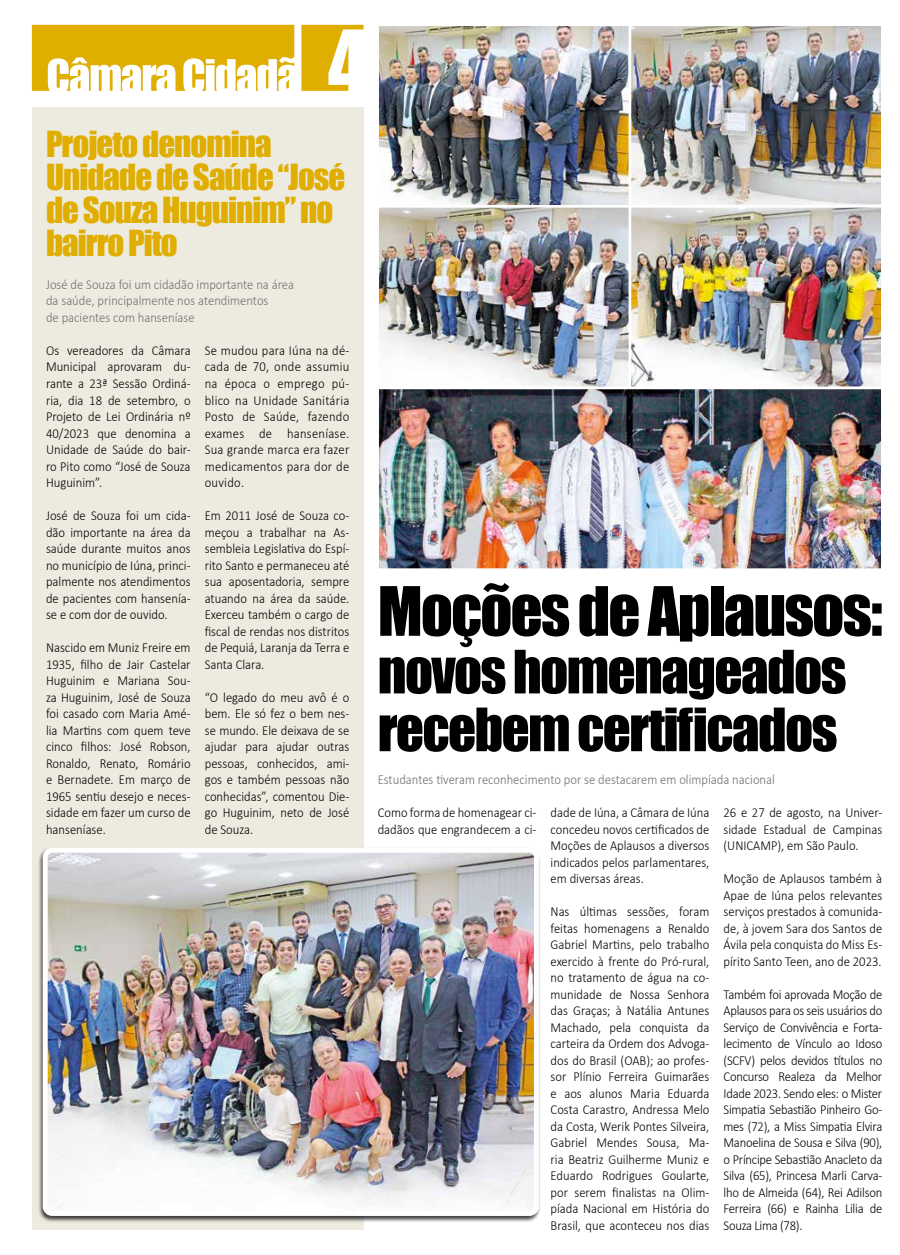
<style>
.page{position:relative;width:900px;height:1255px;background:#fff}
.page>*{position:absolute;margin:0;border:0;box-sizing:border-box;transform-origin:0 0}
.t1{font:62.75px "Impact";letter-spacing:-.03em;color:#000}
.t2{font:55.12px/57.8px "Impact";letter-spacing:-.03em;color:#000}
.t3{font:33px/33px "Impact";letter-spacing:-.03em;color:#e0ae00}
.t4{font:300 13.75px/16.5px "Calibri";color:#000;text-align:justify;scale:.92 1}
.t5{font:300 13.75px/16.5px "Calibri";color:#706f6f;scale:.92 1}
</style>
<div class="page">
<svg style="left:301px;top:25px;width:63px;height:66px"></svg>
<svg style="left:32px;top:25px;width:262px;height:66px"></svg>
<div style="left:32px;top:107px;width:332px;height:1122px;background:#edebe0"></div>
<div style="left:37px;top:847px;width:504px;height:375px;background:#000;opacity:.75"></div>
<img style="left:49px;top:853px;width:484px;height:356px">
<div style="left:43px;top:847px;width:496px;height:368px;border:5px solid #fff;border-radius:7px"></div>
<img style="left:379px;top:27px;width:502px;height:358px">
<div style="left:376px;top:24px;width:255px;height:184px;border:2px solid #fff"></div>
<div style="left:376px;top:205px;width:255px;height:184px;border:2px solid #fff"></div>
<div style="left:629px;top:24px;width:255px;height:184px;border:2px solid #fff"></div>
<div style="left:629px;top:205px;width:255px;height:184px;border:2px solid #fff"></div>
<img style="left:376px;top:385px;width:508px;height:184px">
<h3 class="t3" style="left:46px;top:126px;width:301px">Projeto denomina<br>Unidade de Saúde “José de Souza Huguinim” no bairro Pito</h3>
<p class="t5" style="left:46px;top:276px;width:271px">José de Souza foi um cidadão importante na área da saúde, principalmente nos atendimentos<br>de pacientes com hanseníase</p>
<p class="t4" style="left:46px;top:342px;width:159px">Os vereadores da Câmara Municipal aprovaram du&shy;rante a 23ª Sessão Ordiná&shy;ria, dia 18 de setembro, o Projeto de Lei Ordinária nº 40/2023 que denomina a Unidade de Saúde do bair&shy;ro Pito como “José de Souza Huguinim”.</p>
<p class="t4" style="left:46px;top:507px;width:159px">José de Souza foi um cida&shy;dão importante na área da saúde durante muitos anos no município de Iúna, princi&shy;palmente nos atendimentos de pacientes com hansenía&shy;se e com dor de ouvido.</p>
<p class="t4" style="left:46px;top:639px;width:159px">Nascido em Muniz Freire em 1935, filho de Jair Castelar Huguinim e Mariana Sou&shy;za Huguinim, José de Souza foi casado com Maria Amé&shy;lia Martins com quem teve cinco filhos: José Robson, Ronaldo, Renato, Romário e Bernadete. Em março de 1965 sentiu desejo e neces&shy;sidade em fazer um curso de hanseníase.</p>
<p class="t4" style="left:205px;top:342px;width:159px">Se mudou para Iúna na dé&shy;cada de 70, onde assumiu na época o emprego pú&shy;blico na Unidade Sanitária Posto de Saúde, fazendo exames de hanseníase.<br>Sua grande marca era fazer medicamentos para dor de ouvido.</p>
<p class="t4" style="left:205px;top:507px;width:159px">Em 2011 José de Souza co&shy;meçou a trabalhar na As&shy;sembleia Legislativa do Espí&shy;rito Santo e permaneceu até sua aposentadoria, sempre atuando na área da saúde.<br>Exerceu também o cargo de fiscal de rendas nos distritos de Pequiá, Laranja da Terra e Santa Clara.</p>
<p class="t4" style="left:205px;top:688px;width:159px">“O legado do meu avô é o bem. Ele só fez o bem nes&shy;se mundo. Ele deixava de se ajudar para ajudar outras pessoas, conhecidos, ami&shy;gos e também pessoas não conhecidas”, comentou Die&shy;go Huguinim, neto de José de Souza.</p>
<h1 class="t1" style="left:378px;top:562px;width:507px">Moções de Aplausos:</h1>
<h2 class="t2" style="left:378px;top:641px;width:470px">novos homenageados recebem certificados</h2>
<p class="t5" style="left:378px;top:771px;width:433px">Estudantes tiveram reconhecimento por se destacarem em olimpíada nacional</p>
<p class="t4" style="left:378px;top:804px;width:174px">Como forma de homenagear ci&shy;dadãos que engrandecem a ci-</p>
<p class="t4" style="left:551px;top:804px;width:174px">dade de Iúna, a Câmara de Iúna concedeu novos certificados de Moções de Aplausos a diversos indicados pelos parlamentares, em diversas áreas.</p>
<p class="t4" style="left:551px;top:903px;width:174px">Nas últimas sessões, foram feitas homenagens a Renaldo Gabriel Martins, pelo trabalho exercido à frente do Pró-rural, no tratamento de água na co&shy;munidade de Nossa Senhora das Graças; à Natália Antunes Machado, pela conquista da carteira da Ordem dos Advoga&shy;dos do Brasil (OAB); ao profes&shy;sor Plínio Ferreira Guimarães e aos alunos Maria Eduarda Costa Carastro, Andressa Melo da Costa, Werik Pontes Silveira, Gabriel Mendes Sousa, Ma&shy;ria Beatriz Guilherme Muniz e Eduardo Rodrigues Goularte, por serem finalistas na Olim&shy;píada Nacional em História do Brasil, que aconteceu nos dias</p>
<p class="t4" style="left:724px;top:804px;width:174px">26 e 27 de agosto, na Univer&shy;sidade Estadual de Campinas (UNICAMP), em São Paulo.</p>
<p class="t4" style="left:724px;top:870px;width:174px">Moção de Aplausos também à Apae de Iúna pelos relevantes serviços prestados à comunida&shy;de, à jovem Sara dos Santos de Ávila pela conquista do Miss Es&shy;pírito Santo Teen, ano de 2023.</p>
<p class="t4" style="left:724px;top:985px;width:174px">Também foi aprovada Moção de Aplausos para os seis usuários do Serviço de Convivência e Forta&shy;lecimento de Vínculo ao Idoso (SCFV) pelos devidos títulos no Concurso Realeza da Melhor Idade 2023. Sendo eles: o Mister Simpatia Sebastião Pinheiro Go&shy;mes (72), a Miss Simpatia Elvira Manoelina de Sousa e Silva (90), o Príncipe Sebastião Anacleto da Silva (65), Princesa Marli Carva&shy;lho de Almeida (64), Rei Adilson Ferreira (66) e Rainha Lilia de Souza Lima (78).</p>
</div>
